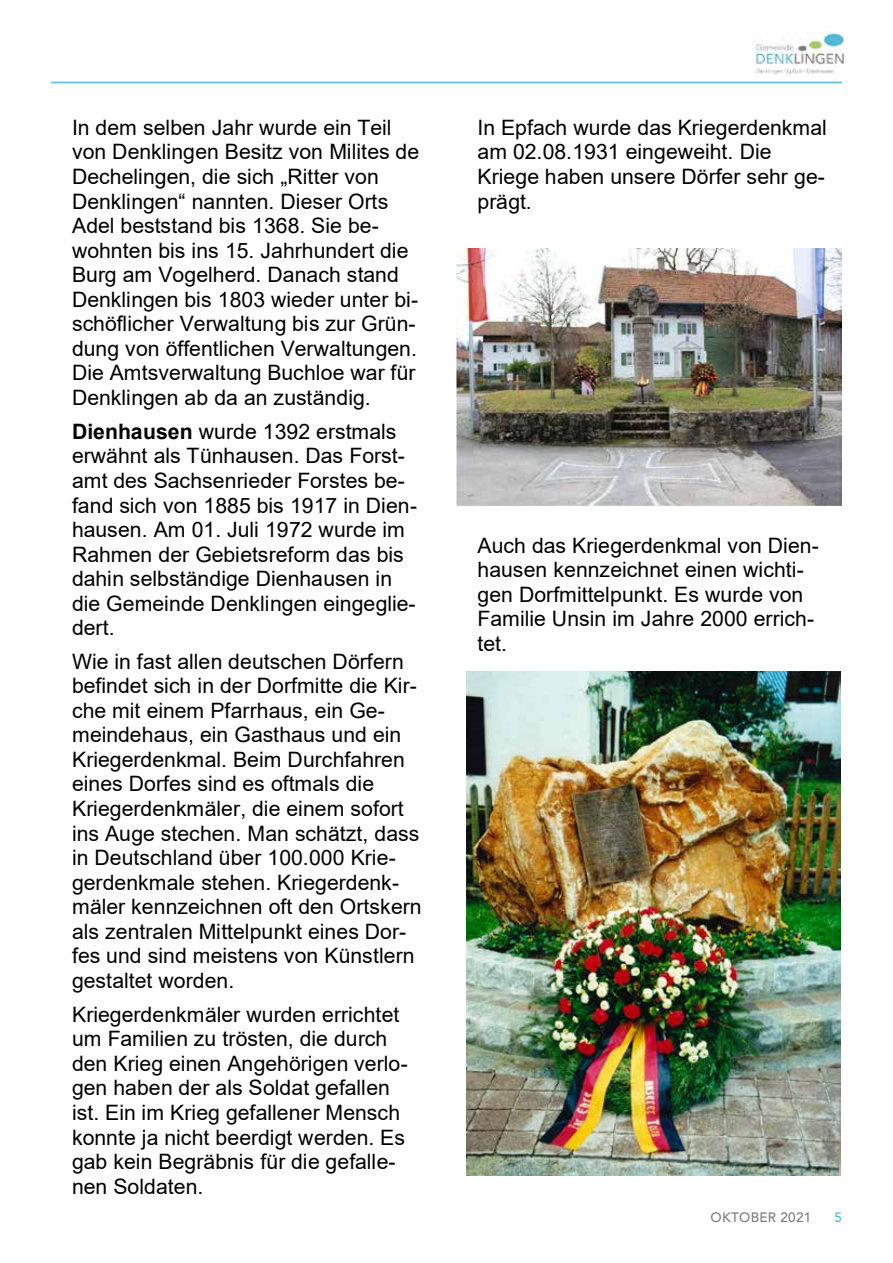
<style>
.page{position:relative;width:893px;height:1263px;background:#fff}
.page>*{position:absolute;margin:0;border:0;box-sizing:border-box;transform-origin:0 0}
.t1{font:21.15px/24.6px "Arial";color:#000}
.t2{font:500 13.5px "Avenir LT Std";letter-spacing:.02em;color:#7c7b7b}
.t3{font:500 13.5px "Avenir LT Std";color:#4fb8d7}
.s1{font-weight:700}
</style>
<div class="page">
<hr style="left:51px;top:82px;width:791px;height:1px;background:#4fb8d7">
<img style="left:754px;top:31px;width:93px;height:44px">
<img style="left:456px;top:248px;width:386px;height:257px">
<img style="left:466px;top:671px;width:374px;height:504px">
<p class="t1" style="left:72px;top:115px;width:349px">In dem selben Jahr wurde ein Teil von Denklingen Besitz von Milites de Dechelingen, die sich „Ritter von Denklingen“ nannten. Dieser Orts Adel beststand bis 1368. Sie be&shy;wohnten bis ins 15. Jahrhundert die Burg am Vogelherd. Danach stand Denklingen bis 1803 wieder unter bi&shy;schöflicher Verwaltung bis zur Grün&shy;dung von öffentlichen Verwaltungen.<br>Die Amtsverwaltung Buchloe war für Denklingen ab da an zuständig.</p>
<p class="t1" style="left:72px;top:419px;width:346px"><span class="s1">Dienhausen</span> wurde 1392 erstmals erwähnt als Tünhausen. Das Forst&shy;amt des Sachsenrieder Forstes be&shy;fand sich von 1885 bis 1917 in Dien&shy;hausen. Am 01. Juli 1972 wurde im<br>Rahmen der Gebietsreform das bis dahin selbständige Dienhausen in die Gemeinde Denklingen eingeglie&shy;dert.</p>
<p class="t1" style="left:72px;top:649px;width:351px">Wie in fast allen deutschen Dörfern befindet sich in der Dorfmitte die Kir&shy;che mit einem Pfarrhaus, ein Ge&shy;meindehaus, ein Gasthaus und ein Kriegerdenkmal. Beim Durchfahren eines Dorfes sind es oftmals die Kriegerdenkmäler, die einem sofort ins Auge stechen. Man schätzt, dass in Deutschland über 100.000 Krie&shy;gerdenkmale stehen. Kriegerdenk&shy;mäler kennzeichnen oft den Ortskern als zentralen Mittelpunkt eines Dor&shy;fes und sind meistens von Künstlern gestaltet worden.</p>
<p class="t1" style="left:72px;top:1002px;width:337px">Kriegerdenkmäler wurden errichtet um Familien zu trösten, die durch den Krieg einen Angehörigen verlo&shy;gen haben der als Soldat gefallen ist. Ein im Krieg gefallener Mensch konnte ja nicht beerdigt werden. Es gab kein Begräbnis für die gefalle&shy;nen Soldaten.</p>
<p class="t1" style="left:478px;top:115px;width:351px">In Epfach wurde das Kriegerdenkmal am 02.08.1931 eingeweiht. Die<br>Kriege haben unsere Dörfer sehr ge&shy;prägt.</p>
<p class="t1" style="left:478px;top:533px;width:343px">Auch das Kriegerdenkmal von Dien&shy;hausen kennzeichnet einen wichti&shy;gen Dorfmittelpunkt. Es wurde von<br>Familie Unsin im Jahre 2000 errich&shy;tet.</p>
<p class="t2" style="left:711px;top:1209px;width:102px">OKTOBER 2021</p>
<p class="t3" style="left:834px;top:1209px;width:9px">5</p>
</div>
